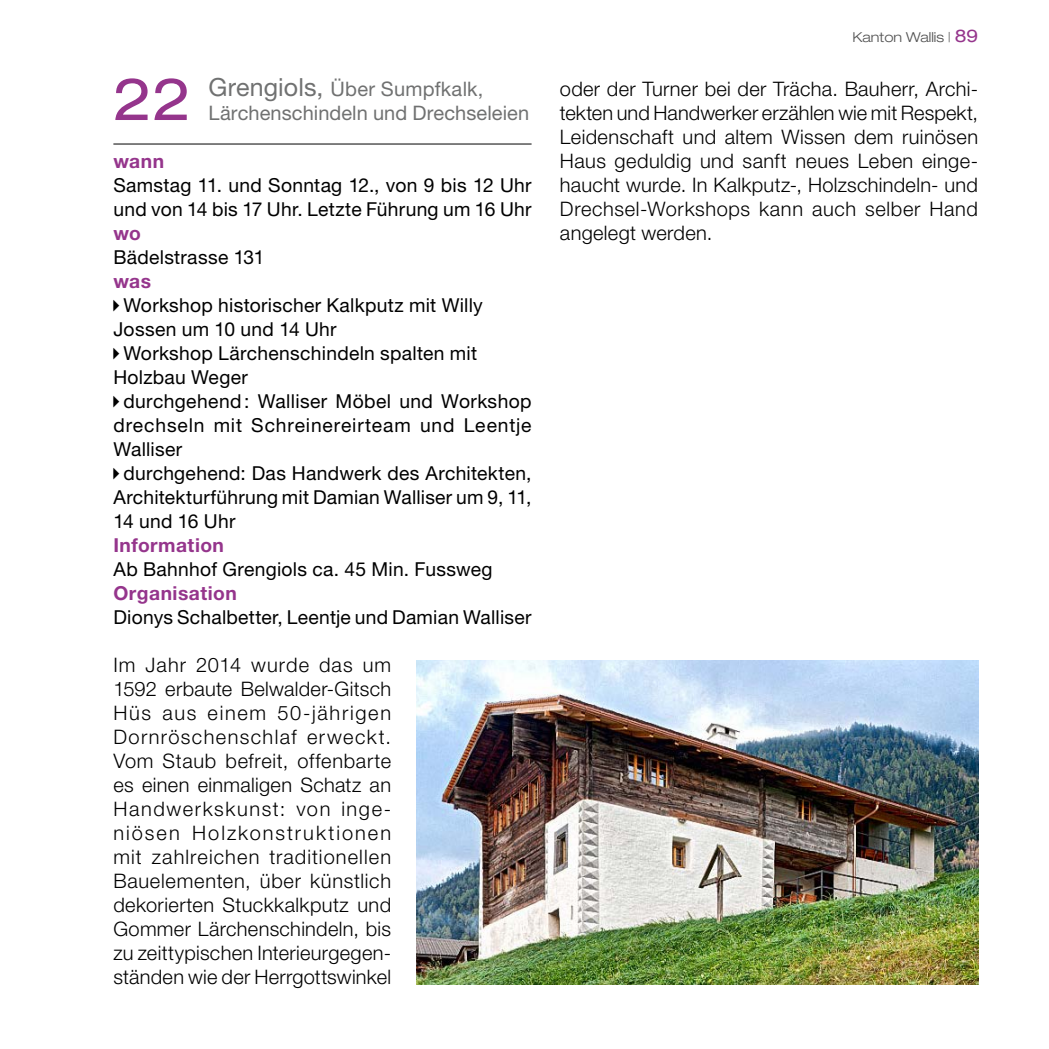
<style>
.page{position:relative;width:1049px;height:1049px;background:#fff}
.page>*{position:absolute;margin:0;border:0;box-sizing:border-box;transform-origin:0 0}
.t1{font:expanded 58.5px "Helvetica Neue LT Std";color:#95358c}
.t2{font:300 20px/24px "Helvetica Neue LT Std";letter-spacing:.015em;color:#000;text-align:justify}
.t3{font:20px/24px "Helvetica Neue LT Std";letter-spacing:.005em;color:#707171}
.t4{font:19.25px/24px "Helvetica Neue LT Std";letter-spacing:.015em;color:#000}
.t5{font:19.25px "Helvetica Neue LT Std";letter-spacing:.045em;color:#000}
.t6{font:700 19.25px "Helvetica Neue LT Std";letter-spacing:.025em;color:#95358c}
.t7{font:300 expanded 13.75px "Helvetica Neue LT Std";color:#515151}
.s1{font-size:25px}
.s2{font-weight:400;font-size:17.5px;color:#95358c}
</style>
<div class="page">
<hr style="left:113px;top:144px;width:419px;height:1px;background:#000">
<img style="left:417px;top:661px;width:561px;height:323px">
<h1 class="t1" style="left:113px;top:64px;width:80px">22</h1>
<p class="t3" style="left:209px;top:77px;width:322px"><span class="s1">Grengiols,</span> Über Sumpfkalk,<br>Lärchenschindeln und Drechseleien</p>
<p class="t6" style="left:113px;top:149px;width:52px">wann</p>
<p class="t4" style="left:113px;top:173px;width:420px">Samstag 11. und Sonntag 12., von 9 bis 12 Uhr und von 14 bis 17 Uhr. Letzte Führung um 16 Uhr</p>
<p class="t6" style="left:113px;top:221px;width:29px">wo</p>
<p class="t4" style="left:113px;top:245px;width:153px">Bädelstrasse 131</p>
<p class="t6" style="left:113px;top:269px;width:39px">was</p>
<p class="t4" style="left:123px;top:293px;width:361px">Workshop historischer Kalkputz mit Willy</p>
<p class="t4" style="left:113px;top:317px;width:225px">Jossen um 10 und 14 Uhr</p>
<p class="t4" style="left:123px;top:341px;width:355px">Workshop Lärchenschindeln spalten mit</p>
<p class="t4" style="left:113px;top:365px;width:136px">Holzbau Weger</p>
<p class="t4" style="left:123px;top:389px;width:410px">durchgehend: Walliser Möbel und Workshop</p>
<p class="t5" style="left:113px;top:414px;width:420px">drechseln mit Schreinereirteam und Leentje</p>
<p class="t4" style="left:113px;top:437px;width:70px">Walliser</p>
<p class="t4" style="left:123px;top:461px;width:410px">durchgehend: Das Handwerk des Architekten,</p>
<p class="t4" style="left:113px;top:485px;width:420px">Architekturführung mit Damian Walliser um 9, 11,</p>
<p class="t4" style="left:113px;top:509px;width:124px">14 und 16 Uhr</p>
<p class="t6" style="left:113px;top:533px;width:112px">Information</p>
<p class="t4" style="left:113px;top:557px;width:381px">Ab Bahnhof Grengiols ca. 45 Min. Fussweg</p>
<p class="t6" style="left:113px;top:581px;width:125px">Organisation</p>
<p class="t4" style="left:113px;top:605px;width:420px">Dionys Schalbetter, Leentje und Damian Walliser</p>
<p class="t2" style="left:113px;top:652px;width:279px">Im Jahr 2014 wurde das um 1592 erbaute Belwalder-Gitsch Hüs aus einem 50-jährigen Dornröschenschlaf erweckt.<br>Vom Staub befreit, offenbarte es einen einmaligen Schatz an Handwerkskunst: von inge&shy;niösen Holzkonstruktionen mit zahlreichen traditionellen Bauelementen, über künstlich dekorierten Stuckkalkputz und Gommer Lärchenschindeln, bis zu zeittypischen Interieurgegen&shy;ständen wie der Herrgottswinkel</p>
<p class="t7" style="left:852px;top:29px;width:127px">Kanton Wallis | <span class="s2">89</span></p>
<p class="t2" style="left:560px;top:76px;width:420px">oder der Turner bei der Trächa. Bauherr, Archi&shy;tekten und Handwerker erzählen wie mit Respekt, Leidenschaft und altem Wissen dem ruinösen Haus geduldig und sanft neues Leben einge&shy;haucht wurde. In Kalkputz-, Holzschindeln- und Drechsel-Workshops kann auch selber Hand angelegt werden.</p>
</div>
